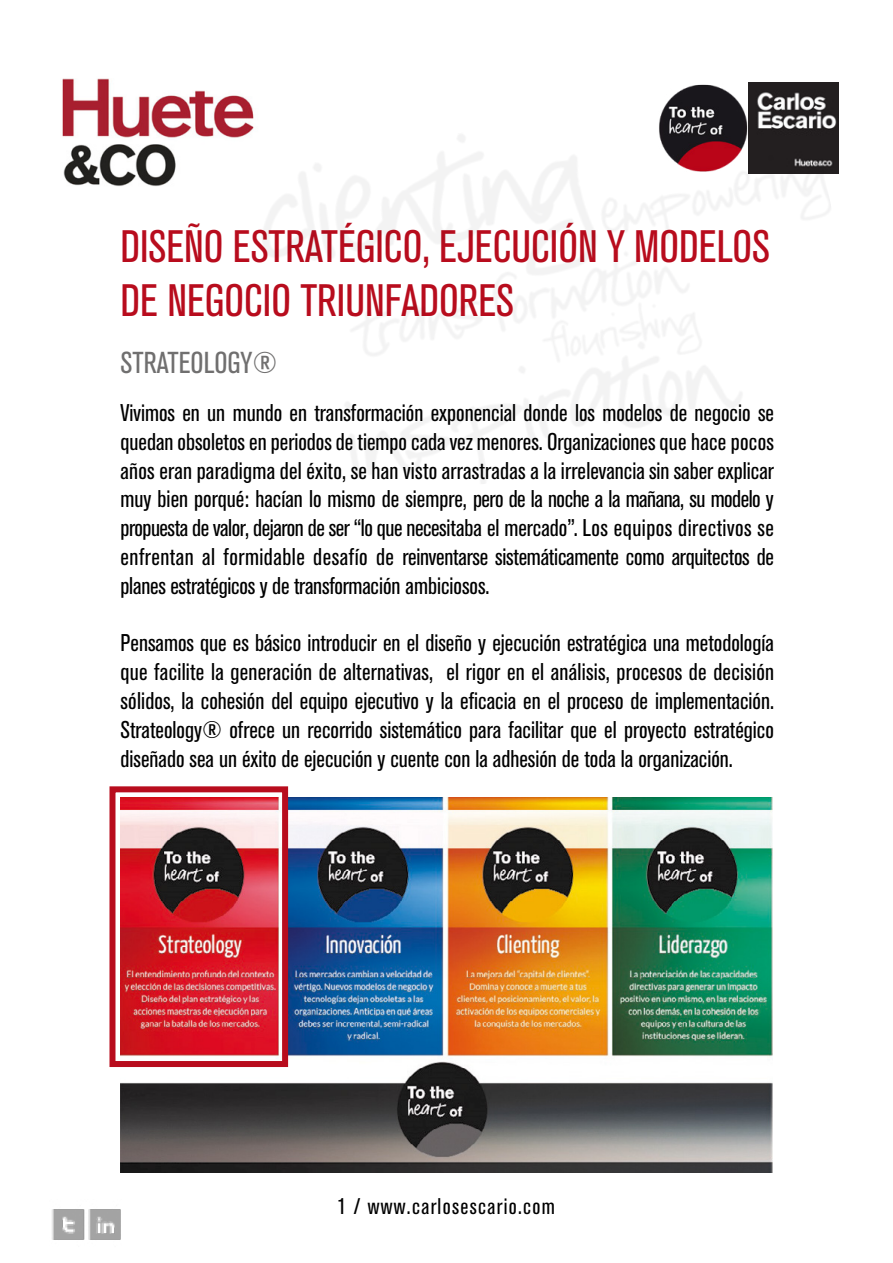
<style>
.page{position:relative;width:893px;height:1263px;background:#fff}
.page>*{position:absolute;margin:0;border:0;box-sizing:border-box;transform-origin:0 0}
.t1{font:condensed 45px/54px "Akzidenz Grotesk BQ";color:#b80c1d}
.t2{font:condensed 30px "Akzidenz Grotesk BQ";color:#706f6f}
.t3{font:condensed 24px/28.8px "Akzidenz Grotesk BQ";color:#000;text-align:justify}
.t4{font:condensed 22.5px "Akzidenz Grotesk BQ";letter-spacing:.06em;color:#000}
</style>
<div class="page">
<img style="left:62px;top:78px;width:187px;height:109px">
<img style="left:249px;top:82px;width:590px;height:402px">
<img style="left:652px;top:83px;width:101px;height:91px">
<img style="left:120px;top:797px;width:652px;height:375px">
<img style="left:52px;top:1127px;width:71px;height:113px">
<div style="left:109px;top:786px;width:179px;height:281px;border:6px solid #b80c1d"></div>
<h1 class="t1" style="left:121px;top:220px;width:651px">DISEÑO ESTRATÉGICO, EJECUCIÓN Y MODELOS<br>DE NEGOCIO TRIUNFADORES</h1>
<p class="t2" style="left:121px;top:346px;width:158px">STRATEOLOGY®</p>
<p class="t3" style="left:121px;top:399px;width:655px">Vivimos en un mundo en transformación exponencial donde los modelos de negocio se quedan obsoletos en periodos de tiempo cada vez menores. Organizaciones que hace pocos años eran paradigma del éxito, se han visto arrastradas a la irrelevancia sin saber explicar muy bien porqué: hacían lo mismo de siempre, pero de la noche a la mañana, su modelo y propuesta de valor, dejaron de ser “lo que necesitaba el mercado”. Los equipos directivos se enfrentan al formidable desafío de reinventarse sistemáticamente como arquitectos de planes estratégicos y de transformación ambiciosos.</p>
<p class="t3" style="left:121px;top:629px;width:655px">Pensamos que es básico introducir en el diseño y ejecución estratégica una metodología que facilite la generación de alternativas, el rigor en el análisis, procesos de decisión sólidos, la cohesión del equipo ejecutivo y la eficacia en el proceso de implementación.<br>Strateology® ofrece un recorrido sistemático para facilitar que el proyecto estratégico diseñado sea un éxito de ejecución y cuente con la adhesión de toda la organización.</p>
<p class="t4" style="left:338px;top:1193px;width:219px">1 / www.carlosescario.com</p>
</div>
